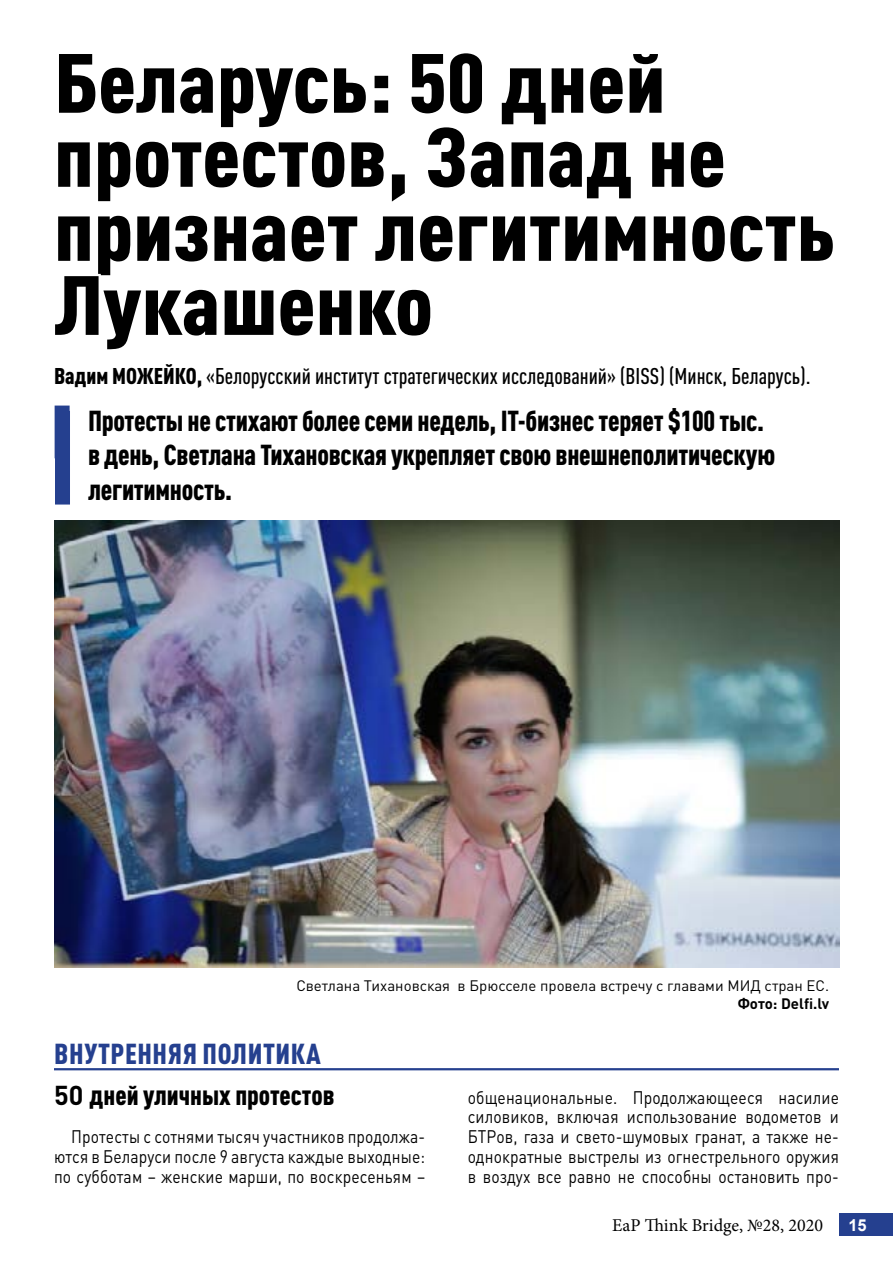
<style>
.page{position:relative;width:893px;height:1263px;background:#fff}
.page>*{position:absolute;margin:0;border:0;box-sizing:border-box;transform-origin:0 0}
.t1{font:900 condensed 82.5px/74.1px "DIN Pro";color:#000;scale:1.1 1}
.t2{font:900 condensed 28.5px/34.2px "DIN Pro";letter-spacing:-.01em;color:#000}
.t3{font:900 condensed 28.5px "DIN Pro";letter-spacing:.02em;color:#25408f}
.t4{font:900 condensed 27px "DIN Pro";color:#000}
.t5{font:500 condensed 22.5px "DIN Pro";color:#000}
.t6{font:18px/19.8px "DIN Pro";letter-spacing:.01em;color:#000;text-align:justify;scale:.87 1}
.t7{font:18px "Minion Pro";color:#000}
.t8{font:700 16.5px "Arial";color:#fff}
.t9{font:15px "DIN Pro";color:#000}
.t10{font:700 15px "DIN Pro";color:#000}
.s1{font-weight:900}
.s2{font-weight:700;font-stretch:normal}
</style>
<div class="page">
<div style="left:840px;top:1213px;width:53px;height:23px;background:#25408f"></div>
<div style="left:55px;top:411px;width:15px;height:93px;background:#25408f"></div>
<hr style="left:54px;top:1068px;width:785px;height:2px;background:#25408f">
<div style="left:55px;top:406px;width:15px;height:52px;background:#25408f"></div>
<img style="left:55px;top:520px;width:785px;height:447px">
<h1 class="t1" style="left:54px;top:39px;width:711px">Беларусь: 50 дней протестов, Запад не признает легитимность<br>Лукашенко</h1>
<p class="t5" style="left:54px;top:360px;width:758px"><span class="s1">Вадим МОЖЕЙКО,</span> «Белорусский институт стратегических исследований» (BISS) (Минск, Беларусь).</p>
<h2 class="t2" style="left:88px;top:401px;width:689px">Протесты не стихают более семи недель, IT-бизнес теряет $100 тыс. в день, Светлана Тихановская укрепляет свою внешнеполитическую легитимность.</h2>
<p class="t9" style="left:296px;top:974px;width:534px">Светлана Тихановская в Брюсселе провела встречу с главами МИД стран ЕС.</p>
<p class="t10" style="left:738px;top:991px;width:93px">Фото: Delfi.lv</p>
<h2 class="t3" style="left:54px;top:1031px;width:268px">ВНУТРЕННЯЯ ПОЛИТИКА</h2>
<h3 class="t4" style="left:54px;top:1074px;width:282px"><span class="s2">50</span> дней уличных протестов</h3>
<p class="t6" style="left:54px;top:1125px;width:428px;text-indent:17px">Протесты с сотнями тысяч участников продолжа&shy;ются в Беларуси после 9 августа каждые выходные: по субботам – женские марши, по воскресеньям –</p>
<p class="t6" style="left:468px;top:1085px;width:428px">общенациональные. Продолжающееся насилие силовиков, включая использование водометов и БТРов, газа и свето-шумовых гранат, а также не&shy;однократные выстрелы из огнестрельного оружия в воздух все равно не способны остановить про-</p>
<p class="t7" style="left:612px;top:1213px;width:212px">EaP Think Bridge, №28, 2020</p>
<p class="t8" style="left:848px;top:1214px;width:20px">15</p>
</div>
